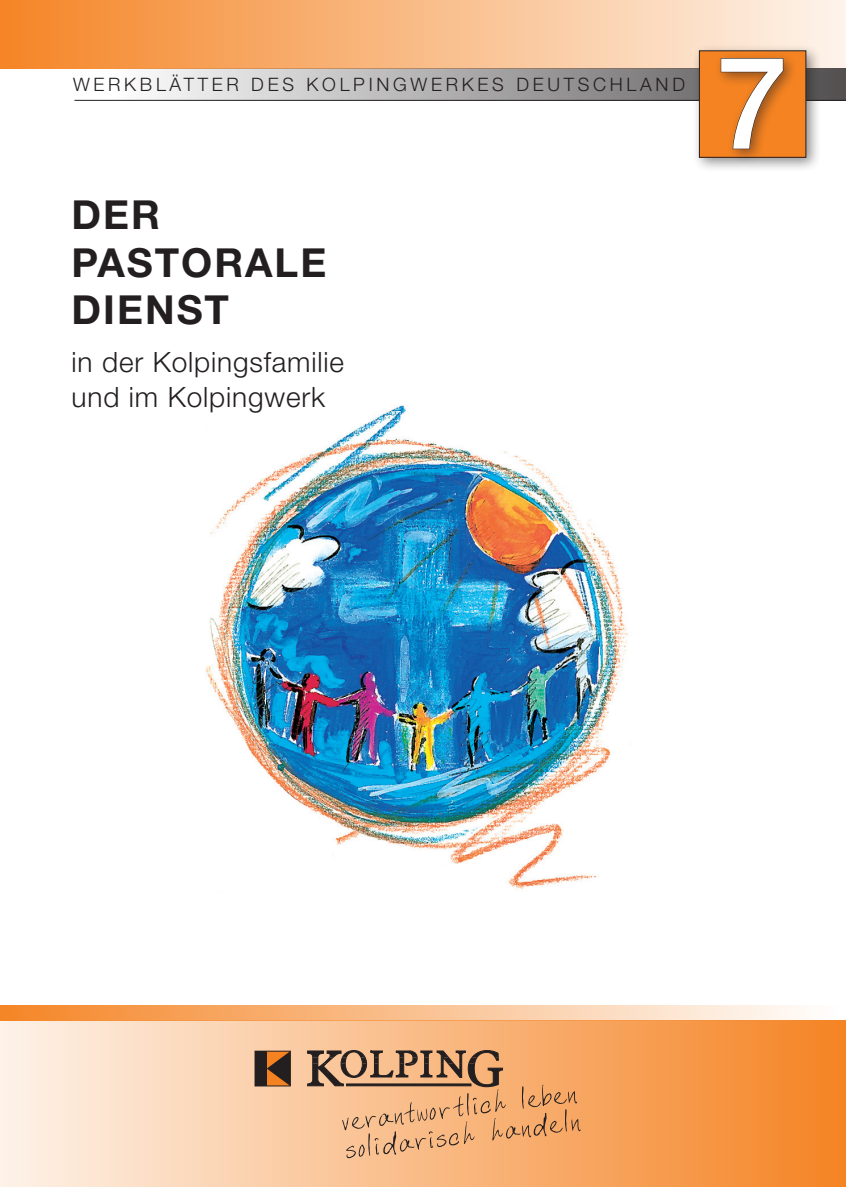
<style>
.page{position:relative;width:846px;height:1187px;background:#fff}
.page>*{position:absolute;margin:0;border:0;box-sizing:border-box;transform-origin:0 0}
.t1{font:500 128.4px "Helvetica Neue LT Std";color:#fff}
.t2{font:700 40px/47.6px "Helvetica Neue LT Std";letter-spacing:.05em;color:#231f20}
.t3{font:300 28px/35.4px "Helvetica Neue LT Std";letter-spacing:.03em;color:#231f20}
.t4{font:300 18.4px "Helvetica Neue LT Std";letter-spacing:.2em;color:#231f20}
</style>
<div class="page">
<div style="left:0;top:0;width:846px;height:69px;background:linear-gradient(to right,#f58526,#fef4eb)"></div>
<img style="left:205px;top:405px;width:425px;height:484px">
<svg style="left:115px;top:68px;width:731px;height:32px;background:#b5b2b1"></svg>
<hr style="left:74px;top:100px;width:772px;height:1px;background:#231f20">
<div style="left:692px;top:43px;width:129px;height:129px;background:#231f20;opacity:.5"></div>
<div style="left:699px;top:51px;width:107px;height:106px;background:#f58322"></div>
<div style="left:699px;top:51px;width:107px;height:106px;border:1px solid #231f20"></div>
<div style="left:714px;top:51px;width:84px;height:113px;background:#231f20;opacity:.5"></div>
<svg style="left:720px;top:58px;width:63px;height:91px"></svg>
<div style="left:0;top:1020px;width:846px;height:166px;background:linear-gradient(to right,#fdf2e9,#f58424)"></div>
<div style="left:0;top:1004px;width:837px;height:16px;background:linear-gradient(to right,#f58526,#fefefd)"></div>
<div style="left:255px;top:1050px;width:36px;height:35px;border:1px solid #231f20"></div>
<div style="left:255px;top:1050px;width:12px;height:35px;background:#231f20"></div>
<svg style="left:267px;top:1050px;width:23px;height:35px"></svg>
<svg style="left:307px;top:1024px;width:273px;height:133px;background:#e1a776"></svg>
<p class="t4" style="left:73px;top:73px;width:613px">WERKBLÄTTER DES KOLPINGWERKES DEUTSCHLAND</p>
<h2 class="t2" style="left:72px;top:190px;width:256px">DER<br>PASTORALE<br>DIENST</h2>
<h3 class="t3" style="left:72px;top:343px;width:274px">in der Kolpingsfamilie und im Kolpingwerk</h3>
<h1 class="t1" style="left:717px;top:26px;width:73px">7</h1>
</div>
